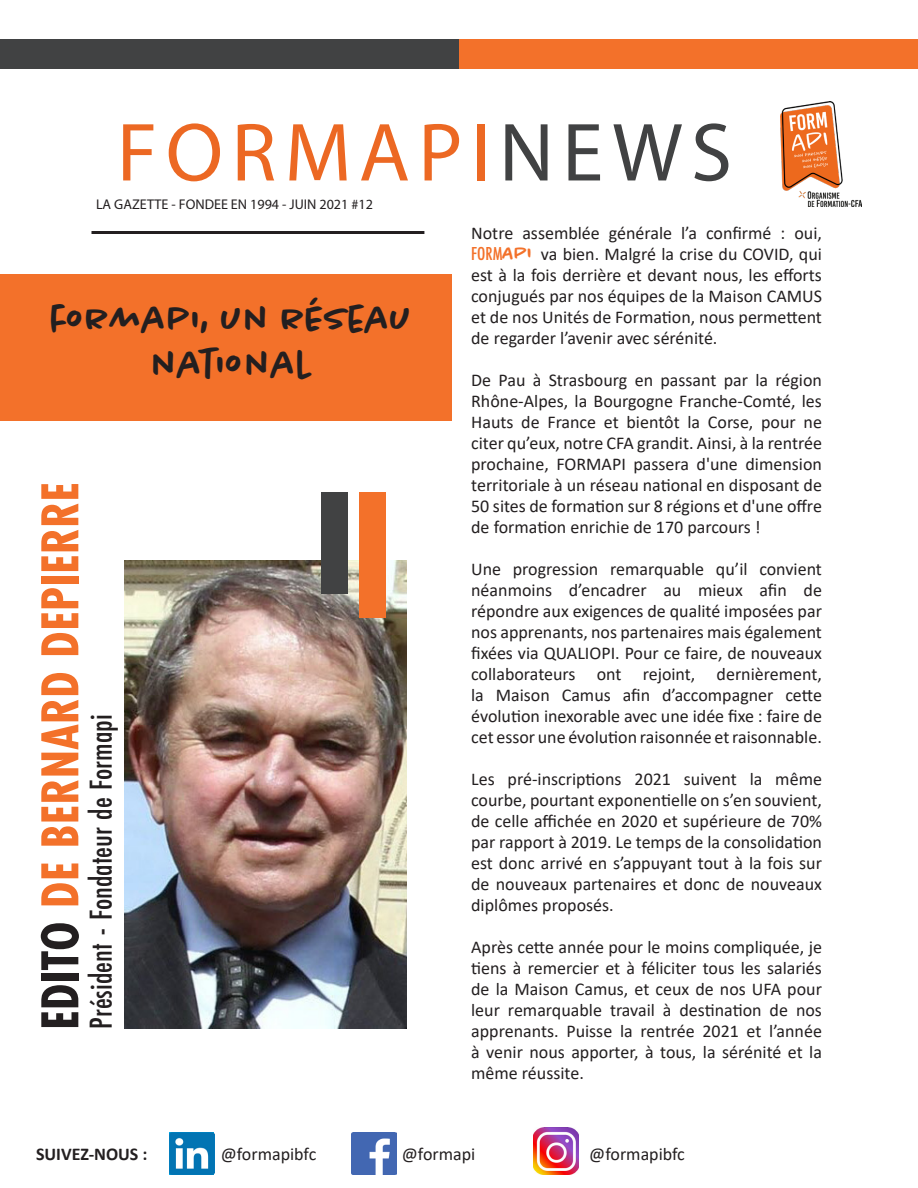
<style>
.page{position:relative;width:918px;height:1188px;background:#fff}
.page>*{position:absolute;margin:0;border:0;box-sizing:border-box;transform-origin:0 0}
.En-tête_de_titre_pri{font:83.25px "Myriad Pro";letter-spacing:.1em;color:#ec6823}
.t1{font:700 55.5px "Futura PT Cond";color:#f3712a}
.t2{font:500 37.5px/45px "Chantal";color:#231f20;text-align:center}
.t3{font:500 33px "Futura PT Cond";color:#231f20}
.t4{font:18px/21px "Calibri";color:#231f20;text-align:justify}
.t5{font:700 18px "Calibri";color:#231f20}
.Citation_Titre{font:14.1px "Myriad Pro";color:#231f20}
.s1{color:#414243}
.s2{color:#231f20}
.s3{font-family:"Futura PT Cond";font-weight:500;font-size:19.5px;color:#f3712a}
.s4{font-family:"Chantal";font-weight:500;font-size:19.5px;color:#f3712a}
</style>
<div class="page">
<img style="left:124px;top:560px;width:283px;height:469px">
<div style="left:359px;top:493px;width:27px;height:125px;background:#f3712a"></div>
<div style="left:321px;top:493px;width:27px;height:101px;background:#414243"></div>
<img style="left:780px;top:102px;width:81px;height:104px">
<div style="left:459px;top:39px;width:459px;height:30px;background:#f3712a"></div>
<div style="left:0;top:39px;width:459px;height:30px;background:#414243"></div>
<img style="left:351px;top:1132px;width:45px;height:42px">
<img style="left:170px;top:1132px;width:44px;height:42px">
<hr style="left:92px;top:231px;width:332px;height:3px;background:#231f20">
<div style="left:0;top:274px;width:452px;height:147px;background:#f3712a"></div>
<img style="left:533px;top:1127px;width:45px;height:47px">
<p class="En-tête_de_titre_pri" style="left:117px;top:101px;width:617px">FORMAPI<span class="s1">NEWS</span></p>
<p class="Citation_Titre" style="left:96px;top:195px;width:278px">LA GAZETTE - FONDEE EN 1994 - JUIN 2021 #12</p>
<p class="t2" style="left:50px;top:296px;width:363px">FORMAPI, UN RÉSEAU<br>NATIONAL</p>
<p class="t1" style="left:28px;top:1030px;width:549px;rotate:-90deg"><span class="s2">EDITO</span> DE BERNARD DEPIERRE</p>
<p class="t3" style="left:81px;top:1029px;width:316px;rotate:-90deg">Président - Fondateur de Formapi</p>
<p class="t4" style="left:471px;top:222px;width:352px">Notre assemblée générale l’a confirmé : oui, <span class="s3">FORM</span><span class="s4">API</span> va bien. Malgré la crise du COVID, qui est à la fois derrière et devant nous, les efforts conjugués par nos équipes de la Maison CAMUS et de nos Unités de Formation, nous permettent de regarder l’avenir avec sérénité.</p>
<p class="t4" style="left:471px;top:369px;width:352px">De Pau à Strasbourg en passant par la région Rhône-Alpes, la Bourgogne Franche-Comté, les Hauts de France et bientôt la Corse, pour ne citer qu’eux, notre CFA grandit. Ainsi, à la rentrée prochaine, FORMAPI passera d'une dimension territoriale à un réseau national en disposant de 50 sites de formation sur 8 régions et d'une offre de formation enrichie de 170 parcours !</p>
<p class="t4" style="left:471px;top:558px;width:352px">Une progression remarquable qu’il convient néanmoins d’encadrer au mieux afin de répondre aux exigences de qualité imposées par nos apprenants, nos partenaires mais également fixées via QUALIOPI. Pour ce faire, de nouveaux collaborateurs ont rejoint, dernièrement, la Maison Camus afin d’accompagner cette évolution inexorable avec une idée fixe : faire de cet essor une évolution raisonnée et raisonnable.</p>
<p class="t4" style="left:471px;top:768px;width:352px">Les pré-inscriptions 2021 suivent la même courbe, pourtant exponentielle on s’en souvient, de celle affichée en 2020 et supérieure de 70% par rapport à 2019. Le temps de la consolidation est donc arrivé en s’appuyant tout à la fois sur de nouveaux partenaires et donc de nouveaux diplômes proposés.</p>
<p class="t4" style="left:471px;top:936px;width:352px">Après cette année pour le moins compliquée, je tiens à remercier et à féliciter tous les salariés de la Maison Camus, et ceux de nos UFA pour leur remarquable travail à destination de nos apprenants. Puisse la rentrée 2021 et l’année à venir nous apporter, à tous, la sérénité et la même réussite.</p>
<p class="t5" style="left:36px;top:1141px;width:113px">SUIVEZ-NOUS :</p>
<p class="t4" style="left:221px;top:1143px;width:97px">@formapibfc</p>
<p class="t4" style="left:402px;top:1143px;width:75px">@formapi</p>
<p class="t4" style="left:589px;top:1143px;width:97px">@formapibfc</p>
</div>
